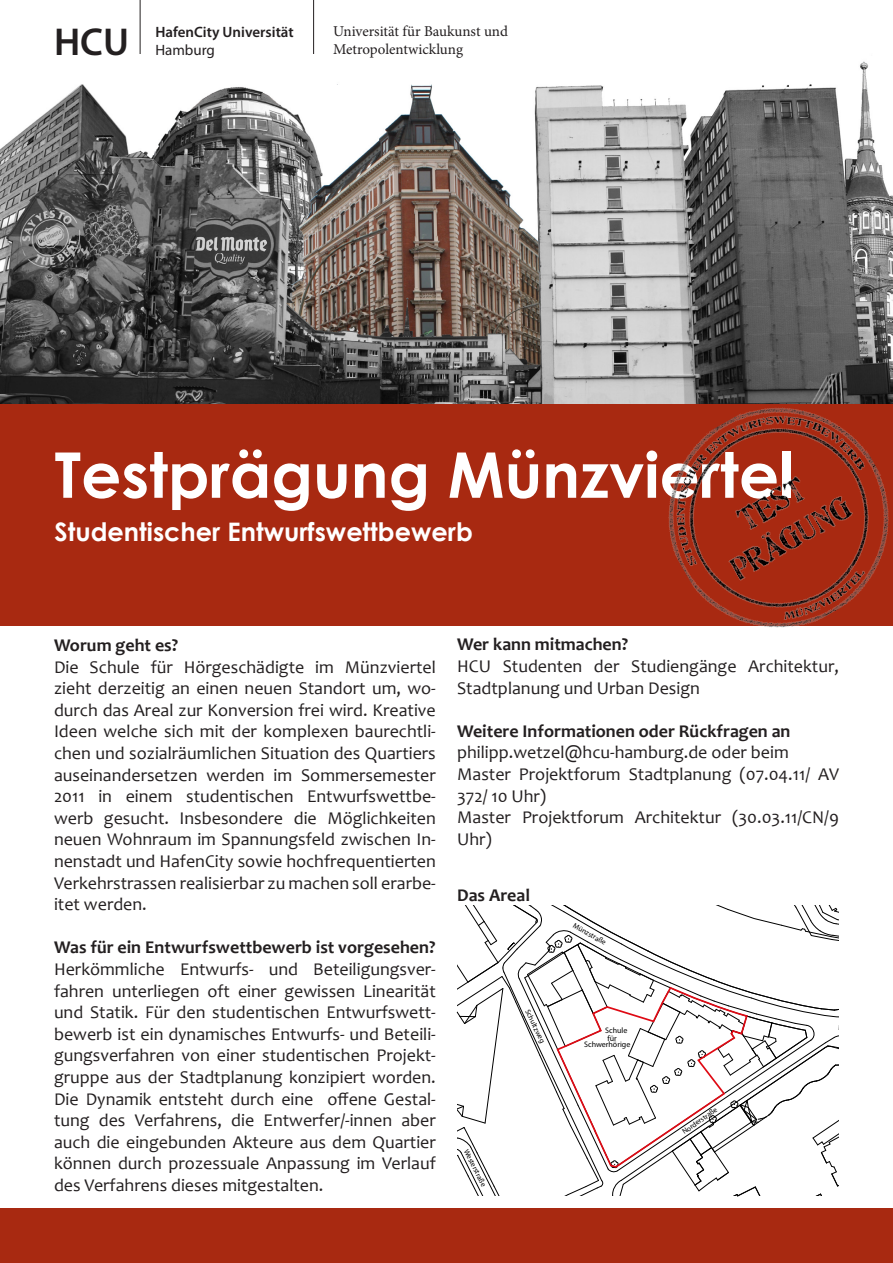
<style>
.page{position:relative;width:893px;height:1263px;background:#fff}
.page>*{position:absolute;margin:0;border:0;box-sizing:border-box;transform-origin:0 0}
.t1{font:700 63px "Century Gothic";color:#fff}
.t2{font:600 39px "Myriad Pro";color:#231f20}
.t3{font:700 25.5px "Century Gothic";color:#fff}
.t4{font:18px/21.6px "Candara";color:#231f20}
.t5{font:700 18px "Candara";color:#231f20}
.t6{font:15px "Minion Pro";color:#231f20}
.t7{font:600 15px "Myriad Pro";color:#231f20}
.t8{font:15px "Myriad Pro";color:#231f20}
.t9{font:7.95px "Myriad Pro";color:#000}
.t10{font:7.5px "Myriad Pro";color:#000}
</style>
<div class="page">
<img style="left:0;top:53px;width:893px;height:351px">
<div style="left:1px;top:404px;width:892px;height:221px;background:#a82911"></div>
<div style="left:0;top:1209px;width:893px;height:54px;background:#a82911"></div>
<hr style="left:140px;top:0;width:1px;height:54px;background:#231f20">
<hr style="left:313px;top:0;width:1px;height:54px;background:#231f20">
<svg style="left:457px;top:905px;width:382px;height:291px"></svg>
<img style="left:630px;top:368px;width:263px;height:260px">
<p class="t2" style="left:54px;top:17px;width:77px">HCU</p>
<p class="t7" style="left:155px;top:22px;width:140px">HafenCity Universität</p>
<p class="t8" style="left:155px;top:40px;width:61px">Hamburg</p>
<p class="t6" style="left:333px;top:22px;width:176px">Universität für Baukunst und</p>
<p class="t6" style="left:333px;top:40px;width:131px">Metropolentwicklung</p>
<p class="t1" style="left:55px;top:427px;width:741px">Testprägung Münzviertel</p>
<p class="t3" style="left:55px;top:512px;width:420px">Studentischer Entwurfswettbewerb</p>
<p class="t5" style="left:54px;top:634px;width:126px">Worum geht es?</p>
<p class="t4" style="left:54px;top:656px;width:383px;text-align:justify">Die Schule für Hörgeschädigte im Münzviertel zieht derzeitig an einen neuen Standort um, wo&shy;durch das Areal zur Konversion frei wird. Kreative Ideen welche sich mit der komplexen baurechtli&shy;chen und sozialräumlichen Situation des Quartiers auseinandersetzen werden im Sommersemester 2011 in einem studentischen Entwurfswettbe&shy;werb gesucht. Insbesondere die Möglichkeiten neuen Wohnraum im Spannungsfeld zwischen In&shy;nenstadt und HafenCity sowie hochfrequentierten Verkehrstrassen realisierbar zu machen soll erarbe&shy;itet werden.</p>
<p class="t5" style="left:54px;top:936px;width:383px">Was für ein Entwurfswettbewerb ist vorgesehen?</p>
<p class="t4" style="left:54px;top:958px;width:383px;text-align:justify">Herkömmliche Entwurfs- und Beteiligungsver&shy;fahren unterliegen oft einer gewissen Linearität und Statik. Für den studentischen Entwurfswett&shy;bewerb ist ein dynamisches Entwurfs- und Beteili&shy;gungsverfahren von einer studentischen Projekt&shy;gruppe aus der Stadtplanung konzipiert worden.<br>Die Dynamik entsteht durch eine offene Gestal&shy;tung des Verfahrens, die Entwerfer/-innen aber auch die eingebunden Akteure aus dem Quartier können durch prozessuale Anpassung im Verlauf des Verfahrens dieses mitgestalten.</p>
<p class="t5" style="left:457px;top:633px;width:172px">Wer kann mitmachen?</p>
<p class="t4" style="left:457px;top:655px;width:383px">HCU Studenten der Studiengänge Architektur,<br>Stadtplanung und Urban Design</p>
<p class="t5" style="left:457px;top:720px;width:335px">Weitere Informationen oder Rückfragen an</p>
<p class="t4" style="left:457px;top:741px;width:333px">philipp.wetzel@hcu-hamburg.de oder beim</p>
<p class="t4" style="left:457px;top:763px;width:383px">Master Projektforum Stadtplanung (07.04.11/ AV<br>372/ 10 Uhr)</p>
<p class="t4" style="left:457px;top:806px;width:383px">Master Projektforum Architektur (30.03.11/CN/9<br>Uhr)</p>
<p class="t5" style="left:457px;top:884px;width:74px">Das Areal</p>
<p class="t10" style="left:470px;top:1147px;width:42px;rotate:63deg">Westerstraße</p>
<p class="t10" style="left:531px;top:1008px;width:38px;rotate:64deg">Schultzweg</p>
<p class="t10" style="left:576px;top:921px;width:38px;rotate:29deg">Münzstraße</p>
<p class="t9" style="left:605px;top:1026px;width:24px">Schule</p>
<p class="t9" style="left:607px;top:1033px;width:11px">für</p>
<p class="t9" style="left:584px;top:1040px;width:48px">Schwerhörige</p>
<p class="t10" style="left:680px;top:1128px;width:42px;rotate:-35deg">Norderstraße</p>
</div>
